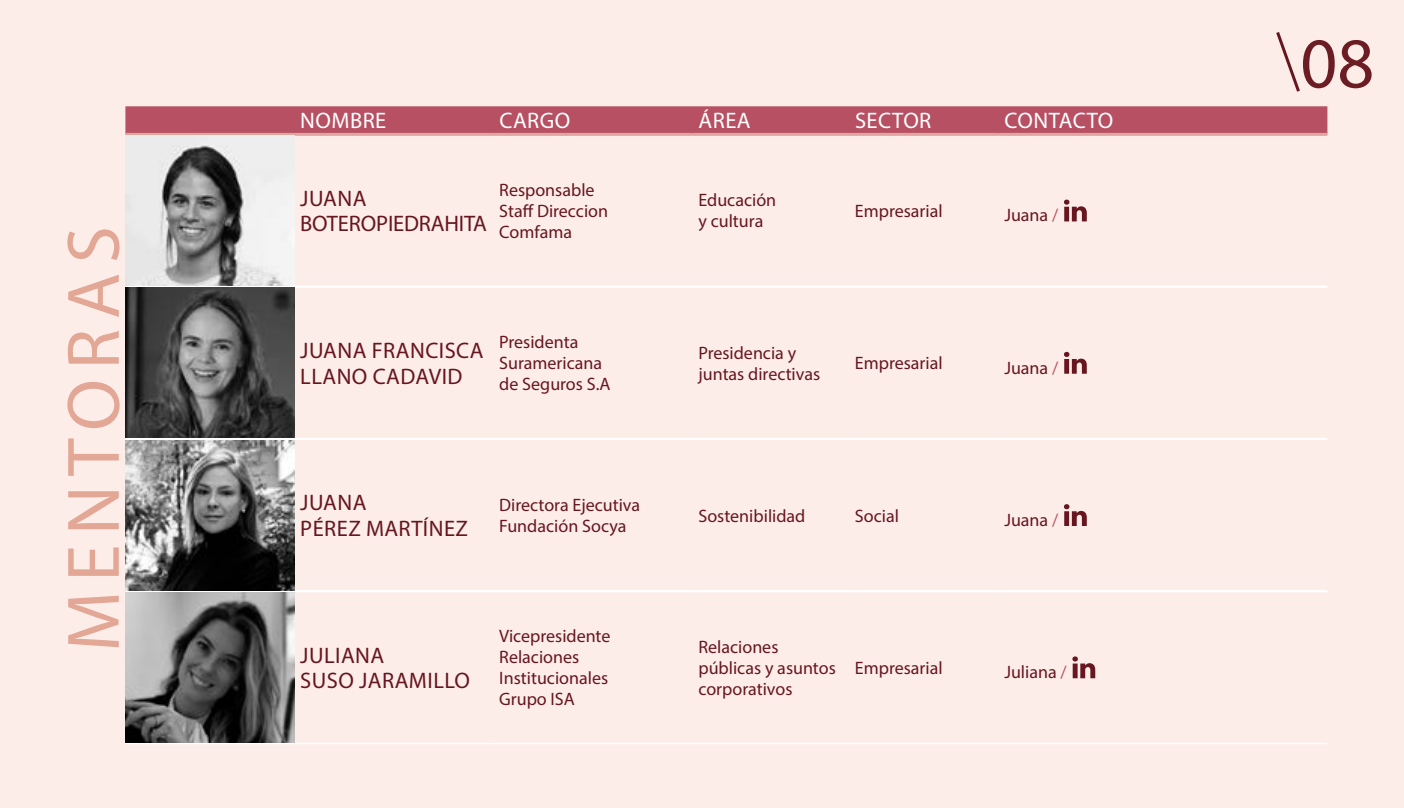
<style>
.page{position:relative;width:1404px;height:808px;background:#fff}
.page>*{position:absolute;margin:0;border:0;box-sizing:border-box;transform-origin:0 0}
.t1{font:75px "Myriad Pro";letter-spacing:.13em;color:#e3a796}
.t2{font:72px "Myriad Pro";color:#6c1d24}
.t3{font:22.5px/25.5px "Myriad Pro";letter-spacing:.02em;color:#67161f}
.t4{font:22.5px "Myriad Pro";letter-spacing:.02em;color:#fff}
.t5{font:22.5px/25.5px "Myriad Pro";letter-spacing:-.01em;color:#67161f}
.t6{font:18px/21px "Myriad Pro";color:#67161f}
.s1{color:#b75062}
</style>
<div class="page">
<div style="left:0;top:0;width:1403px;height:808px;background:#fdede9"></div>
<svg style="left:1276px;top:32px;width:24px;height:60px"></svg>
<svg style="left:125px;top:106px;width:1202px;height:27px;background:#b75263"></svg>
<hr style="left:125px;top:133px;width:169px;height:3px;background:#e0a5a0">
<hr style="left:294px;top:133px;width:199px;height:3px;background:#e0a5a0">
<hr style="left:493px;top:133px;width:199px;height:3px;background:#e0a5a0">
<hr style="left:692px;top:133px;width:156px;height:3px;background:#e0a5a0">
<hr style="left:848px;top:133px;width:150px;height:3px;background:#e0a5a0">
<hr style="left:998px;top:133px;width:329px;height:3px;background:#e0a5a0">
<hr style="left:125px;top:743px;width:169px;height:1px;background:#fff">
<hr style="left:294px;top:743px;width:199px;height:1px;background:#fff">
<hr style="left:493px;top:743px;width:199px;height:1px;background:#fff">
<hr style="left:692px;top:743px;width:156px;height:1px;background:#fff">
<hr style="left:848px;top:743px;width:150px;height:1px;background:#fff">
<hr style="left:998px;top:743px;width:329px;height:1px;background:#fff">
<hr style="left:125px;top:285px;width:169px;height:3px;background:#fff">
<hr style="left:294px;top:285px;width:199px;height:3px;background:#fff">
<hr style="left:493px;top:285px;width:199px;height:3px;background:#fff">
<hr style="left:692px;top:285px;width:156px;height:3px;background:#fff">
<hr style="left:848px;top:285px;width:150px;height:3px;background:#fff">
<hr style="left:998px;top:285px;width:329px;height:3px;background:#fff">
<hr style="left:125px;top:438px;width:169px;height:2px;background:#fff">
<hr style="left:294px;top:438px;width:199px;height:2px;background:#fff">
<hr style="left:493px;top:438px;width:199px;height:2px;background:#fff">
<hr style="left:692px;top:438px;width:156px;height:2px;background:#fff">
<hr style="left:848px;top:438px;width:150px;height:2px;background:#fff">
<hr style="left:998px;top:438px;width:329px;height:2px;background:#fff">
<hr style="left:125px;top:590px;width:169px;height:2px;background:#fff">
<hr style="left:294px;top:590px;width:199px;height:2px;background:#fff">
<hr style="left:493px;top:590px;width:199px;height:2px;background:#fff">
<hr style="left:692px;top:590px;width:156px;height:2px;background:#fff">
<hr style="left:848px;top:590px;width:150px;height:2px;background:#fff">
<hr style="left:998px;top:590px;width:329px;height:2px;background:#fff">
<img style="left:125px;top:136px;width:169px;height:149px">
<svg style="left:1064px;top:200px;width:22px;height:21px"></svg>
<img style="left:125px;top:288px;width:169px;height:150px">
<svg style="left:1064px;top:352px;width:22px;height:22px"></svg>
<img style="left:125px;top:440px;width:169px;height:150px">
<svg style="left:1064px;top:504px;width:22px;height:22px"></svg>
<img style="left:125px;top:592px;width:169px;height:151px">
<svg style="left:1072px;top:656px;width:23px;height:22px"></svg>
<h1 class="t1" style="left:47px;top:652px;width:427px;rotate:-90deg">MENTORAS</h1>
<p class="t4" style="left:300px;top:107px;width:88px">NOMBRE</p>
<p class="t4" style="left:499px;top:107px;width:72px">CARGO</p>
<p class="t4" style="left:698px;top:107px;width:54px">ÁREA</p>
<p class="t4" style="left:855px;top:107px;width:78px">SECTOR</p>
<p class="t4" style="left:1004px;top:107px;width:110px">CONTACTO</p>
<p class="t5" style="left:300px;top:185px;width:188px">JUANA<br>BOTERO PIEDRAHITA</p>
<p class="t6" style="left:499px;top:179px;width:110px">Responsable<br>Staff Direccion<br>Comfama</p>
<p class="t6" style="left:698px;top:190px;width:79px">Educación y cultura</p>
<p class="t6" style="left:854px;top:200px;width:89px">Empresarial</p>
<p class="t6" style="left:1004px;top:205px;width:55px">Juana <span class="s1">/</span></p>
<p class="t3" style="left:300px;top:337px;width:185px">JUANA FRANCISCA<br>LLANO CADAVID</p>
<p class="t6" style="left:499px;top:331px;width:113px">Presidenta<br>Suramericana de Seguros S.A</p>
<p class="t6" style="left:698px;top:342px;width:123px">Presidencia y juntas directivas</p>
<p class="t6" style="left:854px;top:352px;width:89px">Empresarial</p>
<p class="t6" style="left:1004px;top:357px;width:55px">Juana <span class="s1">/</span></p>
<p class="t3" style="left:300px;top:490px;width:169px">JUANA<br>PÉREZ MARTÍNEZ</p>
<p class="t6" style="left:499px;top:494px;width:142px">Directora Ejecutiva<br>Fundación Socya</p>
<p class="t6" style="left:698px;top:505px;width:108px">Sostenibilidad</p>
<p class="t6" style="left:854px;top:505px;width:46px">Social</p>
<p class="t6" style="left:1004px;top:509px;width:55px">Juana <span class="s1">/</span></p>
<p class="t3" style="left:300px;top:642px;width:171px">JULIANA<br>SUSO JARAMILLO</p>
<p class="t6" style="left:499px;top:625px;width:113px">Vicepresidente<br>Relaciones<br>Institucionales<br>Grupo ISA</p>
<p class="t6" style="left:698px;top:636px;width:139px">Relaciones públicas y asuntos corporativos</p>
<p class="t6" style="left:854px;top:657px;width:89px">Empresarial</p>
<p class="t6" style="left:1004px;top:661px;width:64px">Juliana <span class="s1">/</span></p>
<h2 class="t2" style="left:1300px;top:19px;width:75px">08</h2>
</div>
